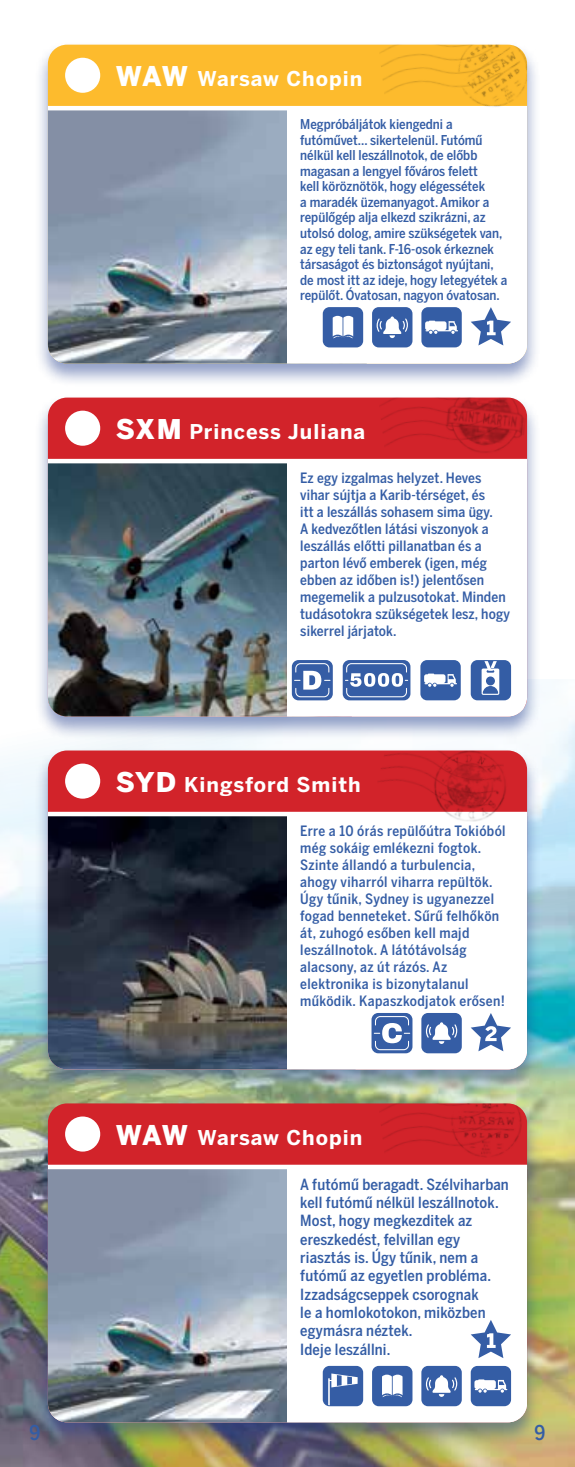
<style>
.page{position:relative;width:575px;height:1467px;background:#fff}
.page>*{position:absolute;margin:0;border:0;box-sizing:border-box;transform-origin:0 0}
.t1{font:700 20.25px "Benton Sans";letter-spacing:.05em;color:#fff}
.t2{font:500 20.25px "Benton Sans Condensed";color:#345da5}
.t3{font:500 15.3px/18.4px "Benton Sans Condensed";letter-spacing:.01em;color:#345da5}
.t4{font:500 14.17px/17.1px "Benton Sans Condensed";letter-spacing:.01em;color:#345da5}
.t5{font:500 13.5px/15.5px "Benton Sans Condensed";color:#345da5}
.s1{font-weight:900;font-size:27px}
</style>
<div class="page">
<img style="left:0;top:720px;width:574px;height:747px">
<div style="left:34px;top:41px;width:506px;height:347px;background:#25408f;opacity:.5"></div>
<hr style="left:48px;top:106px;width:478px;height:4px;background:#fff">
<div style="left:65px;top:58px;width:35px;height:35px;background:#fff;border-radius:50%"></div>
<img style="left:48px;top:110px;width:239px;height:254px">
<div style="left:97px;top:45px;width:429px;height:61px;background:#fdbb2d"></div>
<div style="left:287px;top:106px;width:239px;height:258px;background:#fff"></div>
<img style="left:377px;top:45px;width:62px;height:61px">
<img style="left:439px;top:45px;width:87px;height:62px">
<svg style="left:471px;top:307px;width:39px;height:38px"></svg>
<svg style="left:421px;top:307px;width:40px;height:40px;background:#5e7fb7"></svg>
<svg style="left:372px;top:307px;width:40px;height:40px;background:#5c7cb6"></svg>
<svg style="left:322px;top:307px;width:41px;height:40px"></svg>
<div style="left:34px;top:394px;width:506px;height:347px;background:#25408f;opacity:.5"></div>
<hr style="left:48px;top:459px;width:478px;height:4px;background:#fff">
<div style="left:65px;top:411px;width:35px;height:35px;background:#fff;border-radius:50%"></div>
<img style="left:48px;top:463px;width:239px;height:253px">
<div style="left:97px;top:398px;width:429px;height:61px;background:#d2232a"></div>
<div style="left:287px;top:459px;width:236px;height:257px;background:#fff"></div>
<img style="left:377px;top:398px;width:63px;height:61px">
<svg style="left:420px;top:660px;width:40px;height:40px"></svg>
<svg style="left:291px;top:660px;width:41px;height:40px;background:#6987bc"></svg>
<svg style="left:470px;top:660px;width:40px;height:40px"></svg>
<svg style="left:342px;top:660px;width:68px;height:40px;background:#6382b9"></svg>
<img style="left:440px;top:398px;width:86px;height:61px">
<div style="left:34px;top:1100px;width:506px;height:347px;background:#25408f;opacity:.5"></div>
<hr style="left:48px;top:1165px;width:478px;height:4px;background:#fff">
<div style="left:65px;top:1116px;width:35px;height:36px;background:#fff;border-radius:50%"></div>
<img style="left:48px;top:1169px;width:239px;height:253px">
<div style="left:97px;top:1103px;width:429px;height:62px;background:#d2232a"></div>
<div style="left:287px;top:1165px;width:239px;height:257px;background:#fff"></div>
<img style="left:377px;top:1103px;width:63px;height:62px">
<svg style="left:470px;top:1320px;width:40px;height:38px"></svg>
<svg style="left:470px;top:1366px;width:40px;height:40px"></svg>
<svg style="left:421px;top:1366px;width:40px;height:40px;background:#5d7db6"></svg>
<svg style="left:372px;top:1366px;width:40px;height:40px"></svg>
<svg style="left:322px;top:1366px;width:41px;height:40px;background:#597ab5"></svg>
<img style="left:440px;top:1103px;width:86px;height:62px">
<div style="left:34px;top:747px;width:506px;height:347px;background:#25408f;opacity:.5"></div>
<hr style="left:48px;top:812px;width:478px;height:4px;background:#fff">
<div style="left:65px;top:764px;width:35px;height:35px;background:#fff;border-radius:50%"></div>
<img style="left:48px;top:816px;width:239px;height:253px">
<div style="left:97px;top:750px;width:429px;height:62px;background:#d2232a"></div>
<div style="left:287px;top:812px;width:239px;height:257px;background:#fff"></div>
<img style="left:368px;top:750px;width:61px;height:62px">
<svg style="left:470px;top:1013px;width:40px;height:38px"></svg>
<svg style="left:421px;top:1013px;width:40px;height:40px;background:#5d7db6"></svg>
<svg style="left:371px;top:1013px;width:41px;height:40px"></svg>
<img style="left:429px;top:750px;width:82px;height:72px">
<h1 class="t1" style="left:116px;top:66px;width:248px"><span class="s1">WAW</span> Warsaw Chopin</h1>
<p class="t5" style="left:300px;top:117px;width:208px">Megpróbáljátok kiengedni a futóművet... sikertelenül. Futómű nélkül kell leszállnotok, de előbb magasan a lengyel főváros felett<br>kell köröznötök, hogy elégessétek<br>a maradék üzemanyagot. Amikor a repülőgép alja elkezd szikrázni, az utolsó dolog, amire szükségetek van, az egy teli tank. F-16-osok érkeznek társaságot és biztonságot nyújtani, de most itt az ideje, hogy letegyétek a repülőt. Óvatosan, nagyon óvatosan.</p>
<h1 class="t1" style="left:116px;top:419px;width:251px"><span class="s1">SXM</span> Princess Juliana</h1>
<p class="t4" style="left:300px;top:469px;width:211px">Ez egy izgalmas helyzet. Heves vihar sújtja a Karib-térséget, és<br>itt a leszállás sohasem sima ügy.<br>A kedvezőtlen látási viszonyok a leszállás előtti pillanatban és a parton lévő emberek (igen, még ebben az időben is!) jelentősen megemelik a pulzusotokat. Minden tudásotokra szükségetek lesz, hogy sikerrel járjatok.</p>
<h1 class="t1" style="left:116px;top:772px;width:246px"><span class="s1">SYD</span> Kingsford Smith</h1>
<p class="t4" style="left:300px;top:822px;width:207px">Erre a 10 órás repülőútra Tokióból még sokáig emlékezni fogtok.<br>Szinte állandó a turbulencia, ahogy viharról viharra repültök.<br>Úgy tűnik, Sydney is ugyanezzel fogad benneteket. Sűrű felhőkön át, zuhogó esőben kell majd leszállnotok. A látótávolság alacsony, az út rázós. Az elektronika is bizonytalanul működik. Kapaszkodjatok erősen!</p>
<h1 class="t1" style="left:116px;top:1125px;width:248px"><span class="s1">WAW</span> Warsaw Chopin</h1>
<p class="t3" style="left:300px;top:1175px;width:210px">A futómű beragadt. Szélviharban kell futómű nélkül leszállnotok.<br>Most, hogy megkezditek az ereszkedést, felvillan egy riasztás is. Úgy tűnik, nem a futómű az egyetlen probléma.<br>Izzadságcseppek csorognak<br>le a homlokotokon, miközben egymásra néztek.<br>Ideje leszállni.</p>
<h1 class="t2" style="left:30px;top:1420px;width:12px">9</h1>
<h1 class="t2" style="left:533px;top:1420px;width:12px">9</h1>
</div>
